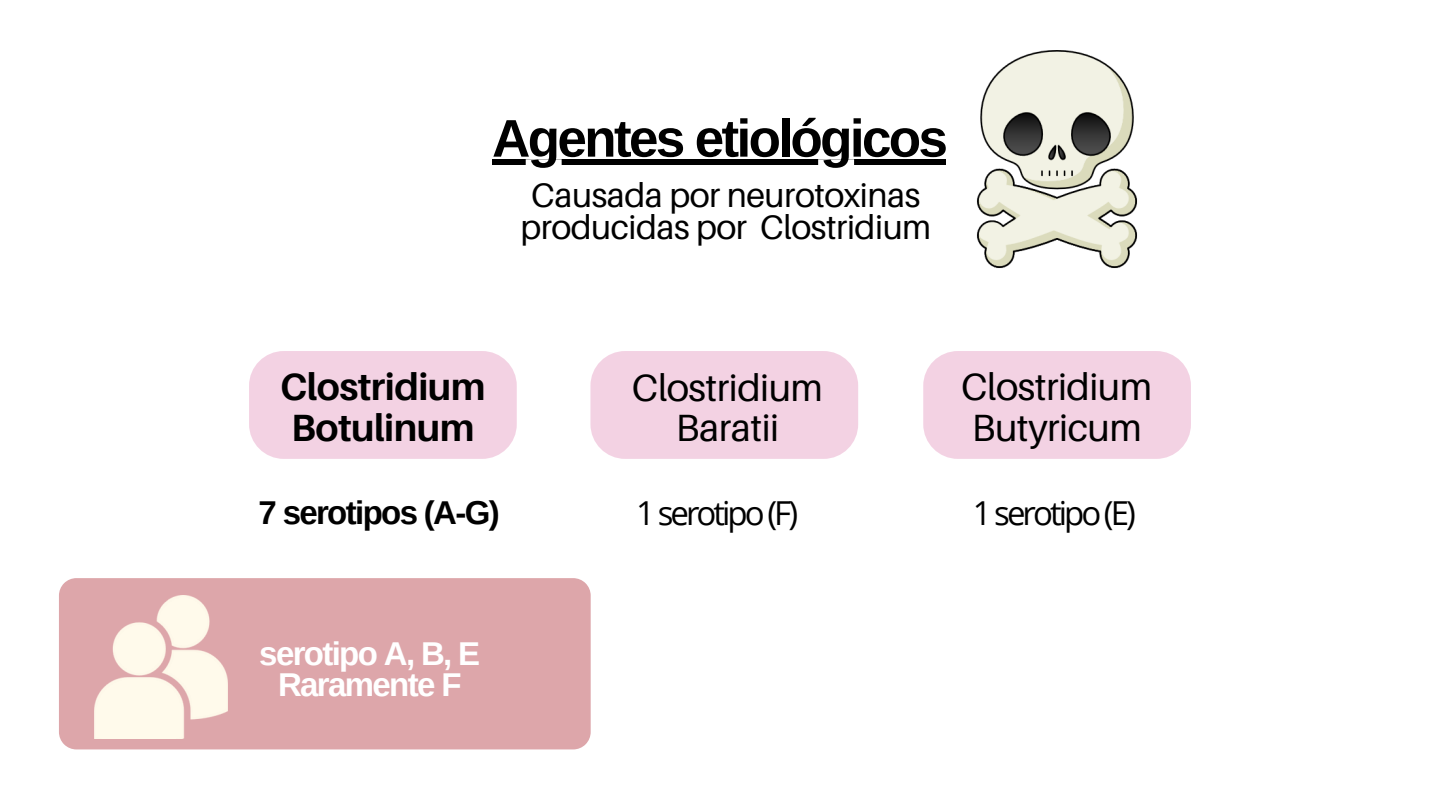
<style>
.page{position:relative;width:1440px;height:810px;background:#fff}
.page>*{position:absolute;margin:0;border:0;box-sizing:border-box;transform-origin:0 0}
.t1{font:700 53px "Arimo";letter-spacing:-.05em;color:#000}
.t2{font:38px/40.5px "Aileron";letter-spacing:-.015em;color:#000;text-align:center}
.t3{font:700 38px/40.5px "Aileron";letter-spacing:-.015em;color:#000}
.t4{font:34px/32.2px "Aileron";letter-spacing:-.015em;color:#000;text-align:center}
.t5{font:33px "Open Sans";letter-spacing:-.09em;color:#000}
.t6{font:700 33px/30.8px "Arimo";letter-spacing:-.05em;color:#fff;text-align:center}
.t7{font:700 33px "Arimo";letter-spacing:-.05em;color:#000}
</style>
<div class="page">
<div style="left:249px;top:351px;width:268px;height:108px;background:#f3d2e3;border-radius:35px"></div>
<div style="left:590px;top:351px;width:268px;height:108px;background:#f3d2e3;border-radius:35px"></div>
<div style="left:923px;top:351px;width:268px;height:108px;background:#f3d2e3;border-radius:35px"></div>
<div style="left:59px;top:578px;width:532px;height:171px;background:#dda6aa"></div>
<img style="left:94px;top:595px;width:134px;height:144px">
<img style="left:977px;top:51px;width:160px;height:217px">
<svg style="left:492px;top:160px;width:453px;height:5px;fill:#000"></svg>
<h1 class="t1" style="left:492px;top:109px;width:457px">Agentes etiológicos</h1>
<p class="t4" style="left:520px;top:178px;width:412px">Causada por neurotoxinas producidas por Clostridium</p>
<p class="t3" style="left:280px;top:366px;width:207px">Clostridium<br>Botulinum</p>
<p class="t2" style="left:632px;top:366px;width:193px">Clostridium<br>Baratii</p>
<p class="t2" style="left:961px;top:366px;width:193px;text-align:left">Clostridium<br>Butyricum</p>
<p class="t7" style="left:258px;top:494px;width:243px">7 serotipos (A-G)</p>
<p class="t5" style="left:636px;top:490px;width:163px">1 serotipo (F)</p>
<p class="t5" style="left:973px;top:490px;width:165px">1 serotipo (E)</p>
<p class="t6" style="left:259px;top:638px;width:222px">serotipo A, B, E<br>Raramente F</p>
</div>
